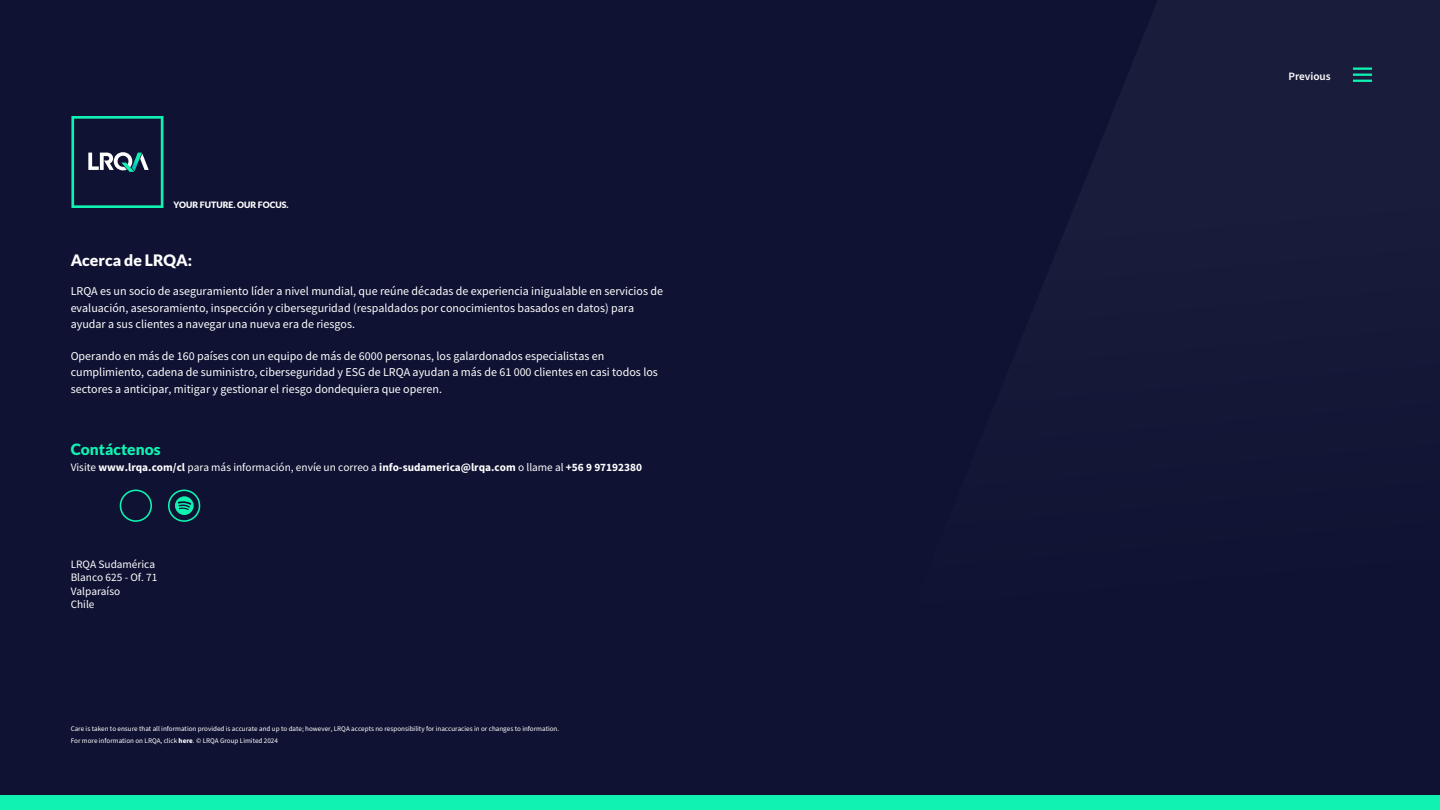
<style>
.page{position:relative;width:1440px;height:810px;background:#0f1232}
.page>*{position:absolute;margin:0;border:0;box-sizing:border-box;transform-origin:0 0}
.t1{font:900 15.75px "Lato";color:#fff}
.t2{font:900 15.52px "Lato";color:#0ff2b2}
.t3{font:12px/16.5px "Source Sans Pro";color:#fff}
.t4{font:700 11.32px "Source Sans Pro";color:#fff}
.t5{font:11.32px/13.6px "Source Sans Pro";color:#fff}
.t6{font:600 11.25px "Source Sans Pro";color:#fff}
.t7{font:900 8.7px "Lato";color:#fff}
.t8{font:7.05px/12.5px "Source Sans Pro";color:#fff}
.s1{font-weight:400}
.s2{font-weight:700}
</style>
<div class="page">
<svg style="left:71px;top:116px;width:92px;height:92px"></svg>
<div style="left:0;top:795px;width:1440px;height:15px;background:#0ff2b2"></div>
<hr style="left:1353px;top:67px;width:19px;height:3px;background:#0ff2b2">
<svg style="left:1353px;top:74px;width:19px;height:8px"></svg>
<svg style="left:120px;top:490px;width:32px;height:32px"></svg>
<svg style="left:168px;top:490px;width:32px;height:32px"></svg>
<p class="t7" style="left:174px;top:200px;width:117px">YOUR FUTURE. OUR FOCUS.</p>
<h1 class="t1" style="left:71px;top:251px;width:123px">Acerca de LRQA:</h1>
<p class="t3" style="left:71px;top:283px;width:594px">LRQA es un socio de aseguramiento líder a nivel mundial, que reúne décadas de experiencia inigualable en servicios de evaluación, asesoramiento, inspección y ciberseguridad (respaldados por conocimientos basados en datos) para ayudar a sus clientes a navegar una nueva era de riesgos.</p>
<p class="t3" style="left:71px;top:348px;width:589px;line-height:16.3px">Operando en más de 160 países con un equipo de más de 6000 personas, los galardonados especialistas en cumplimiento, cadena de suministro, ciberseguridad y ESG de LRQA ayudan a más de 61 000 clientes en casi todos los sectores a anticipar, mitigar y gestionar el riesgo dondequiera que operen.</p>
<p class="t2" style="left:71px;top:440px;width:91px">Contáctenos</p>
<p class="t4" style="left:71px;top:459px;width:573px"><span class="s1">Visite</span> www.lrqa.com/cl <span class="s1">para más información, envíe un correo a</span> info-sudamerica@lrqa.com <span class="s1">o llame al</span> +56 9 97192380</p>
<p class="t5" style="left:71px;top:557px;width:88px">LRQA Sudamérica<br>Blanco 625 - Of. 71<br>Valparaíso<br>Chile</p>
<p class="t8" style="left:71px;top:723px;width:490px">Care is taken to ensure that all information provided is accurate and up to date; however, LRQA accepts no responsibility for inaccuracies in or changes to information.<br>For more information on LRQA, click <span class="s2">here</span>. © LRQA Group Limited 2024</p>
<p class="t6" style="left:1288px;top:69px;width:44px">Previous</p>
</div>
